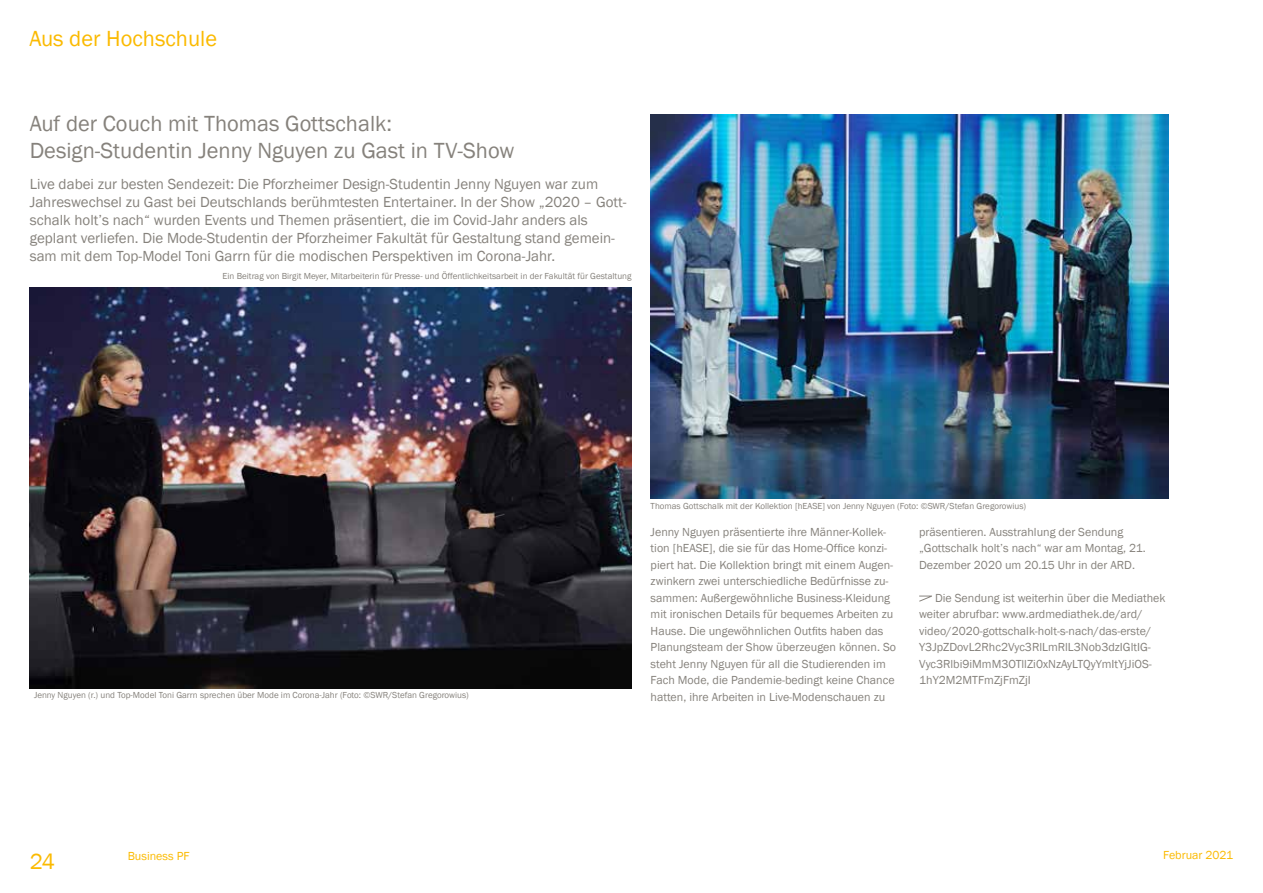
<style>
.page{position:relative;width:1263px;height:893px;background:#fff}
.page>*{position:absolute;margin:0;border:0;box-sizing:border-box;transform-origin:0 0}
.t1{font:22.5px/27px "Franklin Gothic";color:#86827c}
.t2{font:22.5px "Franklin Gothic";color:#fbba00}
.t3{font:15px/18px "Franklin Gothic";color:#86827c}
.t4{font:12px/16.5px "Franklin Gothic";color:#86827c}
.t5{font:12px "Franklin Gothic";color:#fbba00}
.t6{font:9px "Franklin Gothic";color:#86827c}
</style>
<div class="page">
<img style="left:30px;top:287px;width:601px;height:401px">
<img style="left:651px;top:115px;width:517px;height:384px">
<svg style="left:919px;top:596px;width:13px;height:6px"></svg>
<h1 class="t2" style="left:29px;top:24px;width:189px">Aus der Hochschule</h1>
<h1 class="t1" style="left:30px;top:110px;width:486px">Auf der Couch mit Thomas Gottschalk:<br>Design-Studentin Jenny Nguyen zu Gast in TV-Show</h1>
<p class="t3" style="left:30px;top:176px;width:598px">Live dabei zur besten Sendezeit: Die Pforzheimer Design-Studentin Jenny Nguyen war zum Jahreswechsel zu Gast bei Deutschlands berühmtesten Entertainer. In der Show „2020 – Gott&shy;schalk holt’s nach“ wurden Events und Themen präsentiert, die im Covid-Jahr anders als geplant verliefen. Die Mode-Studentin der Pforzheimer Fakultät für Gestaltung stand gemein&shy;sam mit dem Top-Model Toni Garrn für die modischen Perspektiven im Corona-Jahr.</p>
<p class="t6" style="left:223px;top:271px;width:410px">Ein Beitrag von Birgit Meyer, Mitarbeiterin für Presse- und Öffentlichkeitsarbeit in der Fakultät für Gestaltung</p>
<p class="t6" style="left:34px;top:690px;width:436px">Jenny Nguyen (r.) und Top-Model Toni Garrn sprechen über Mode im Corona-Jahr (Foto: ©SWR/Stefan Gregorowius)</p>
<p class="t6" style="left:651px;top:500px;width:377px">Thomas Gottschalk mit der Kollektion [hEASE] von Jenny Nguyen (Foto: ©SWR/Stefan Gregorowius)</p>
<p class="t4" style="left:919px;top:524px;width:228px">präsentieren. Ausstrahlung der Sendung „Gottschalk holt’s nach“ war am Montag, 21.<br>Dezember 2020 um 20.15 Uhr in der ARD.</p>
<p class="t4" style="left:919px;top:590px;width:248px;text-indent:16px">Die Sendung ist weiterhin über die Mediathek weiter abrufbar: www.ardmediathek.de/ard/ video/2020-gottschalk-holt-s-nach/das-erste/ Y3JpZDovL2Rhc2Vyc3RlLmRlL3Nob3dzIGltIG-Vyc3Rlbi9iMmM3OTllZi0xNzAyLTQyYmItYjJiOS-1hY2M2MTFmZjFmZjI</p>
<p class="t4" style="left:651px;top:524px;width:247px">Jenny Nguyen präsentierte ihre Männer-Kollek&shy;tion [hEASE], die sie für das Home-Office konzi&shy;piert hat. Die Kollektion bringt mit einem Augen&shy;zwinkern zwei unterschiedliche Bedürfnisse zu&shy;sammen: Außergewöhnliche Business-Kleidung mit ironischen Details für bequemes Arbeiten zu Hause. Die ungewöhnlichen Outfits haben das Planungsteam der Show überzeugen können. So steht Jenny Nguyen für all die Studierenden im Fach Mode, die Pandemie-bedingt keine Chance hatten, ihre Arbeiten in Live-Modenschauen zu</p>
<h1 class="t2" style="left:30px;top:847px;width:27px">24</h1>
<p class="t5" style="left:1163px;top:847px;width:72px">Februar 2021</p>
<p class="t5" style="left:128px;top:849px;width:63px">Business PF</p>
</div>
